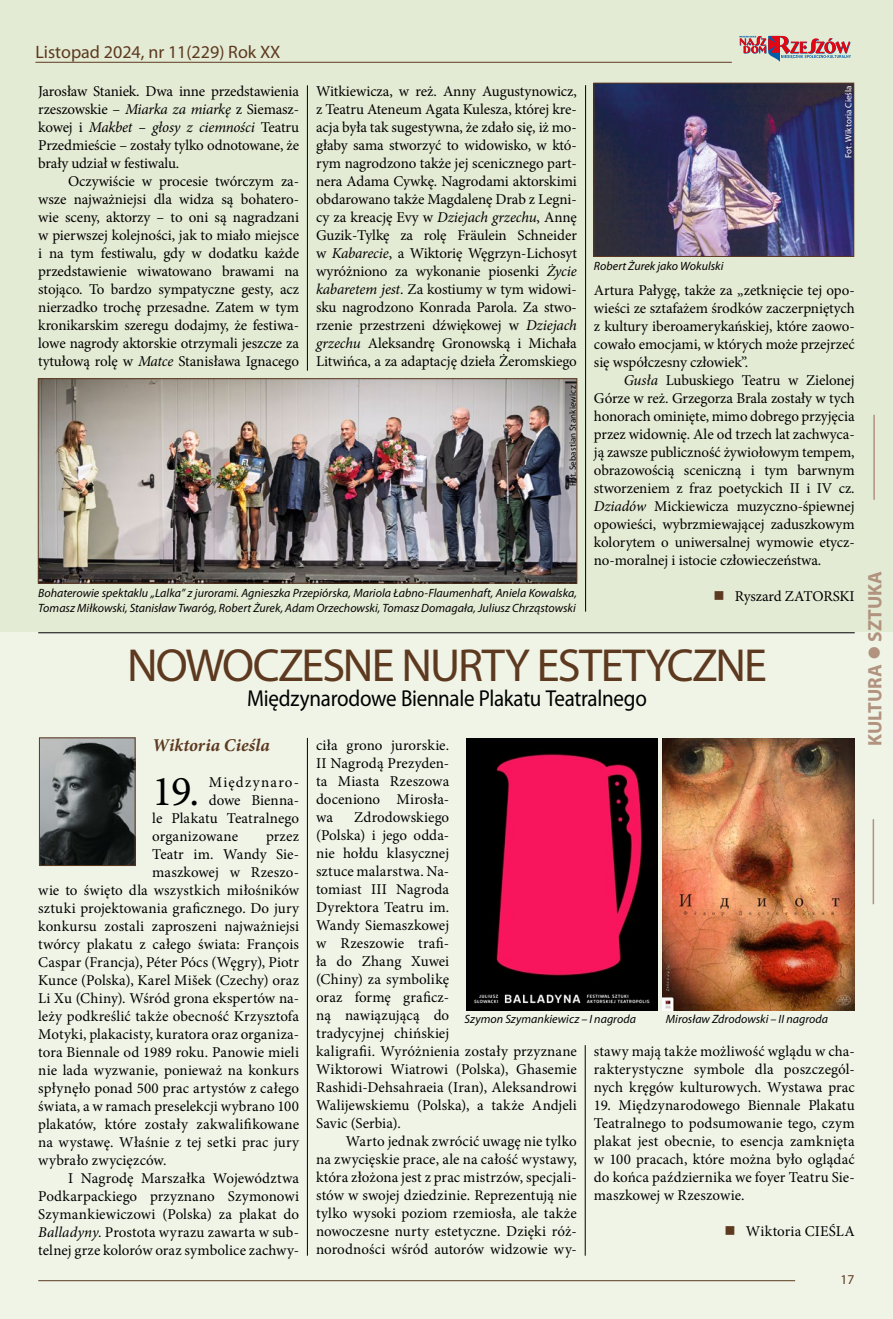
<style>
.page{position:relative;width:893px;height:1319px;background:#fff}
.page>*{position:absolute;margin:0;border:0;box-sizing:border-box;transform-origin:0 0}
.t1{font:46.5px "Myriad Pro";letter-spacing:-.04em;color:#5d3920}
.t2{font:42.75px "Minion Pro";color:#000}
.t3{font:23.1px "Myriad Pro";letter-spacing:-.015em;color:#000;scale:.91 1}
.t4{font:700 19.5px "Myriad Pro";color:#b1937f}
.t5{font:18px "Myriad Pro";color:#5d3920}
.t6{font:italic 700 18px "Minion Pro";letter-spacing:.005em;color:#5d3920}
.t7{font:15px/18px "Minion Pro";letter-spacing:.005em;color:#000;text-align:justify}
.t8{font:15px "Minion Pro";letter-spacing:-.015em;color:#000}
.t9{font:15px "Minion Pro";letter-spacing:.085em;color:#000}
.t10{font:13.5px "Myriad Pro";color:#5d3920}
.t11{font:italic 12px/14.4px "Myriad Pro";color:#000}
.t12{font:9px "Myriad Pro";letter-spacing:.01em;color:#000}
.t13{font:9px "Myriad Pro";letter-spacing:.01em;color:#fff}
.s1{font-style:italic}
.s2{color:#5d3920}
</style>
<div class="page">
<div style="left:0;top:0;width:893px;height:633px;background:#e4ebd4"></div>
<div style="left:0;top:632px;width:893px;height:686px;background:#f0f4e7"></div>
<hr style="left:307px;top:85px;width:1px;height:285px;background:#000">
<hr style="left:307px;top:737px;width:1px;height:518px;background:#000">
<hr style="left:585px;top:1044px;width:1px;height:211px;background:#000">
<hr style="left:585px;top:85px;width:1px;height:526px;background:#000">
<hr style="left:38px;top:1279px;width:757px;height:1px;background:#5d3920">
<hr style="left:35px;top:62px;width:697px;height:1px;background:#5d3920">
<svg style="left:739px;top:36px;width:112px;height:26px"></svg>
<hr style="left:873px;top:819px;width:1px;height:85px;background:#b1937f">
<hr style="left:873px;top:414px;width:2px;height:85px;background:#b1937f">
<hr style="left:38px;top:632px;width:817px;height:1px;background:#000">
<img style="left:596px;top:85px;width:256px;height:169px">
<div style="left:594px;top:83px;width:260px;height:173px;border:1px solid #5d3920"></div>
<img style="left:40px;top:380px;width:535px;height:201px">
<div style="left:38px;top:378px;width:539px;height:205px;border:1px solid #5d3920"></div>
<img style="left:41px;top:739px;width:92px;height:124px">
<div style="left:39px;top:737px;width:96px;height:128px;border:1px solid #5d3920"></div>
<img style="left:466px;top:738px;width:192px;height:271px">
<img style="left:663px;top:738px;width:192px;height:271px">
<p class="t5" style="left:35px;top:41px;width:247px">Listopad 2024, nr 11(229) Rok XX</p>
<p class="t7" style="left:38px;top:82px;width:262px">Jarosław Staniek. Dwa inne przedstawienia rzeszowskie – <span class="s1">Miarka za miarkę</span> z Siemasz&shy;kowej i <span class="s1">Makbet – głosy z ciemności</span> Teatru Przedmieście – zostały tylko odnotowane, że brały udział w festiwalu.</p>
<p class="t7" style="left:38px;top:172px;width:262px;text-indent:30px">Oczywiście w procesie twórczym za&shy;wsze najważniejsi dla widza są bohatero&shy;wie sceny, aktorzy – to oni są nagradzani w pierwszej kolejności, jak to miało miejsce i na tym festiwalu, gdy w dodatku każde przedstawienie wiwatowano brawami na stojąco. To bardzo sympatyczne gesty, acz nierzadko trochę przesadne. Zatem w tym kronikarskim szeregu dodajmy, że festiwa&shy;lowe nagrody aktorskie otrzymali jeszcze za tytułową rolę w <span class="s1">Matce</span> Stanisława Ignacego</p>
<p class="t7" style="left:316px;top:82px;width:262px">Witkiewicza, w reż. Anny Augustynowicz, z Teatru Ateneum Agata Kulesza, której kre&shy;acja była tak sugestywna, że zdało się, iż mo&shy;głaby sama stworzyć to widowisko, w któ&shy;rym nagrodzono także jej scenicznego part&shy;nera Adama Cywkę. Nagrodami aktorskimi obdarowano także Magdalenę Drab z Legni&shy;cy za kreację Evy w <span class="s1">Dziejach grzechu</span>, Annę Guzik-Tylkę za rolę Fräulein Schneider w <span class="s1">Kabarecie</span>, a Wiktorię Węgrzyn-Lichosyt wyróżniono za wykonanie piosenki <span class="s1">Życie kabaretem jest</span>. Za kostiumy w tym widowi&shy;sku nagrodzono Konrada Parola. Za stwo&shy;rzenie przestrzeni dźwiękowej w <span class="s1">Dziejach grzechu</span> Aleksandrę Gronowską i Michała Litwińca, a za adaptację dzieła Żeromskiego</p>
<p class="t12" style="left:567px;top:486px;width:102px;rotate:-90deg">Fot. Sebastian Stankiewicz</p>
<p class="t11" style="left:38px;top:585px;width:540px">Bohaterowie spektaklu „Lalka” z jurorami. Agnieszka Przepiórska, Mariola Łabno-Flaumenhaft, Aniela Kowalska,<br>Tomasz Miłkowski, Stanisław Twaróg, Robert Żurek, Adam Orzechowski, Tomasz Domagała, Juliusz Chrząstowski</p>
<p class="t11" style="left:594px;top:258px;width:131px">Robert Żurek jako Wokulski</p>
<p class="t13" style="left:843px;top:158px;width:74px;rotate:-90deg">Fot. Wiktoria Cieśla</p>
<p class="t7" style="left:594px;top:281px;width:262px">Artura Pałygę, także za „zetknięcie tej opo&shy;wieści ze sztafażem środków zaczerpniętych z kultury iberoamerykańskiej, które zaowo&shy;cowało emocjami, w których może przejrzeć się współczesny człowiek”.</p>
<p class="t7" style="left:594px;top:371px;width:262px;text-indent:30px"><span class="s1">Gusła</span> Lubuskiego Teatru w Zielonej Górze w reż. Grzegorza Brala zostały w tych honorach ominięte, mimo dobrego przyjęcia przez widownię. Ale od trzech lat zachwyca&shy;ją zawsze publiczność żywiołowym tempem, obrazowością sceniczną i tym barwnym stworzeniem z fraz poetyckich II i IV cz.<br><span class="s1">Dziadów</span> Mickiewicza muzyczno-śpiewnej opowieści, wybrzmiewającej zaduszkowym kolorytem o uniwersalnej wymowie etycz&shy;no-moralnej i istocie człowieczeństwa.</p>
<p class="t8" style="left:713px;top:586px;width:143px"><span class="s2">■</span> Ryszard ZATORSKI</p>
<h1 class="t1" style="left:127px;top:636px;width:641px">NOWOCZESNE NURTY ESTETYCZNE</h1>
<h3 class="t3" style="left:247px;top:684px;width:441px">Międzynarodowe Biennale Plakatu Teatralnego</h3>
<p class="t7" style="left:316px;top:736px;width:135px">ciła grono jurorskie.<br>II Nagrodą Prezyden&shy;ta Miasta Rzeszowa doceniono Mirosła&shy;wa</p>
<p class="t6" style="left:152px;top:732px;width:119px">Wiktoria Cieśla</p>
<h2 class="t2" style="left:152px;top:762px;width:48px">19.</h2>
<p class="t9" style="left:209px;top:772px;width:92px">Międzynaro-</p>
<p class="t7" style="left:209px;top:791px;width:92px">dowe Bienna-</p>
<p class="t7" style="left:152px;top:809px;width:148px">le Plakatu Teatralnego</p>
<p class="t7" style="left:152px;top:827px;width:87px">organizowane</p>
<p class="t7" style="left:266px;top:827px;width:34px">przez</p>
<p class="t7" style="left:152px;top:845px;width:148px">Teatr im. Wandy Sie-</p>
<p class="t7" style="left:152px;top:863px;width:148px">maszkowej w Rzeszo-</p>
<p class="t7" style="left:38px;top:881px;width:262px">wie to święto dla wszystkich miłośników</p>
<p class="t7" style="left:38px;top:899px;width:262px">sztuki projektowania graficznego. Do jury</p>
<p class="t7" style="left:38px;top:917px;width:262px">konkursu zostali zaproszeni najważniejsi</p>
<p class="t7" style="left:38px;top:935px;width:262px">twórcy plakatu z całego świata: François</p>
<p class="t7" style="left:38px;top:953px;width:262px">Caspar (Francja), Péter Pócs (Węgry), Piotr</p>
<p class="t7" style="left:38px;top:971px;width:262px">Kunce (Polska), Karel Mišek (Czechy) oraz</p>
<p class="t7" style="left:38px;top:989px;width:262px">Li Xu (Chiny). Wśród grona ekspertów na-</p>
<p class="t7" style="left:38px;top:1007px;width:262px">leży podkreślić także obecność Krzysztofa</p>
<p class="t7" style="left:38px;top:1025px;width:262px">Motyki, plakacisty, kuratora oraz organiza-</p>
<p class="t7" style="left:38px;top:1043px;width:262px">tora Biennale od 1989 roku. Panowie mieli</p>
<p class="t7" style="left:38px;top:1061px;width:262px">nie lada wyzwanie, ponieważ na konkurs</p>
<p class="t7" style="left:38px;top:1079px;width:262px">spłynęło ponad 500 prac artystów z całego</p>
<p class="t7" style="left:38px;top:1097px;width:262px">świata, a w ramach preselekcji wybrano 100</p>
<p class="t7" style="left:38px;top:1115px;width:262px">plakatów, które zostały zakwalifikowane</p>
<p class="t7" style="left:38px;top:1133px;width:262px">na wystawę. Właśnie z tej setki prac jury</p>
<p class="t7" style="left:38px;top:1151px;width:130px">wybrało zwycięzców.</p>
<p class="t7" style="left:68px;top:1169px;width:233px">I Nagrodę Marszałka Województwa</p>
<p class="t7" style="left:38px;top:1187px;width:262px">Podkarpackiego przyznano Szymonowi</p>
<p class="t7" style="left:38px;top:1205px;width:262px">Szymankiewiczowi (Polska) za plakat do</p>
<p class="t7" style="left:38px;top:1223px;width:262px"><span class="s1">Balladyny</span>. Prostota wyrazu zawarta w sub-</p>
<p class="t7" style="left:38px;top:1241px;width:262px">telnej grze kolorów oraz symbolice zachwy-</p>
<p class="t7" style="left:316px;top:808px;width:262px;text-align:left;text-indent:38px">Zdrodowskiego<br>(Polska) i jego odda-<br>nie hołdu klasycznej<br>sztuce malarstwa. Na-<br>tomiast III Nagroda<br>Dyrektora Teatru im.<br>Wandy Siemaszkowej<br>w Rzeszowie trafi-<br>ła do Zhang Xuwei<br>(Chiny) za symbolikę<br>oraz formę graficz-<br>ną nawiązującą do<br>tradycyjnej chińskiej<br>kaligrafii. Wyróżnienia zostały przyznane<br>Wiktorowi Wiatrowi (Polska), Ghasemie<br>Rashidi-Dehsahraeia (Iran), Aleksandrowi<br>Walijewskiemu (Polska), a także Andjeli<br>Savic (Serbia).</p>
<p class="t7" style="left:316px;top:1132px;width:262px;text-indent:30px">Warto jednak zwrócić uwagę nie tylko na zwycięskie prace, ale na całość wystawy, która złożona jest z prac mistrzów, specjali&shy;stów w swojej dziedzinie. Reprezentują nie tylko wysoki poziom rzemiosła, ale także nowoczesne nurty estetyczne. Dzięki róż&shy;norodności wśród autorów widzowie wy-</p>
<p class="t11" style="left:465px;top:1011px;width:173px">Szymon Szymankiewicz – I nagroda</p>
<p class="t11" style="left:666px;top:1011px;width:164px">Mirosław Zdrodowski – II nagroda</p>
<p class="t7" style="left:594px;top:1042px;width:262px">stawy mają także możliwość wglądu w cha&shy;rakterystyczne symbole dla poszczegól&shy;nych kręgów kulturowych. Wystawa prac</p>
<p class="t7" style="left:594px;top:1096px;width:262px">19. Międzynarodowego Biennale Plakatu Teatralnego to podsumowanie tego, czym plakat jest obecnie, to esencja zamknięta w 100 pracach, które można było oglądać do końca października we foyer Teatru Sie&shy;maszkowej w Rzeszowie.</p>
<p class="t7" style="left:724px;top:1222px;width:132px"><span class="s2">■</span> Wiktoria CIEŚLA</p>
<p class="t10" style="left:841px;top:1271px;width:15px">17</p>
<h3 class="t4" style="left:862px;top:745px;width:176px;rotate:-90deg">KULTURA ● SZTUKA</h3>
</div>
